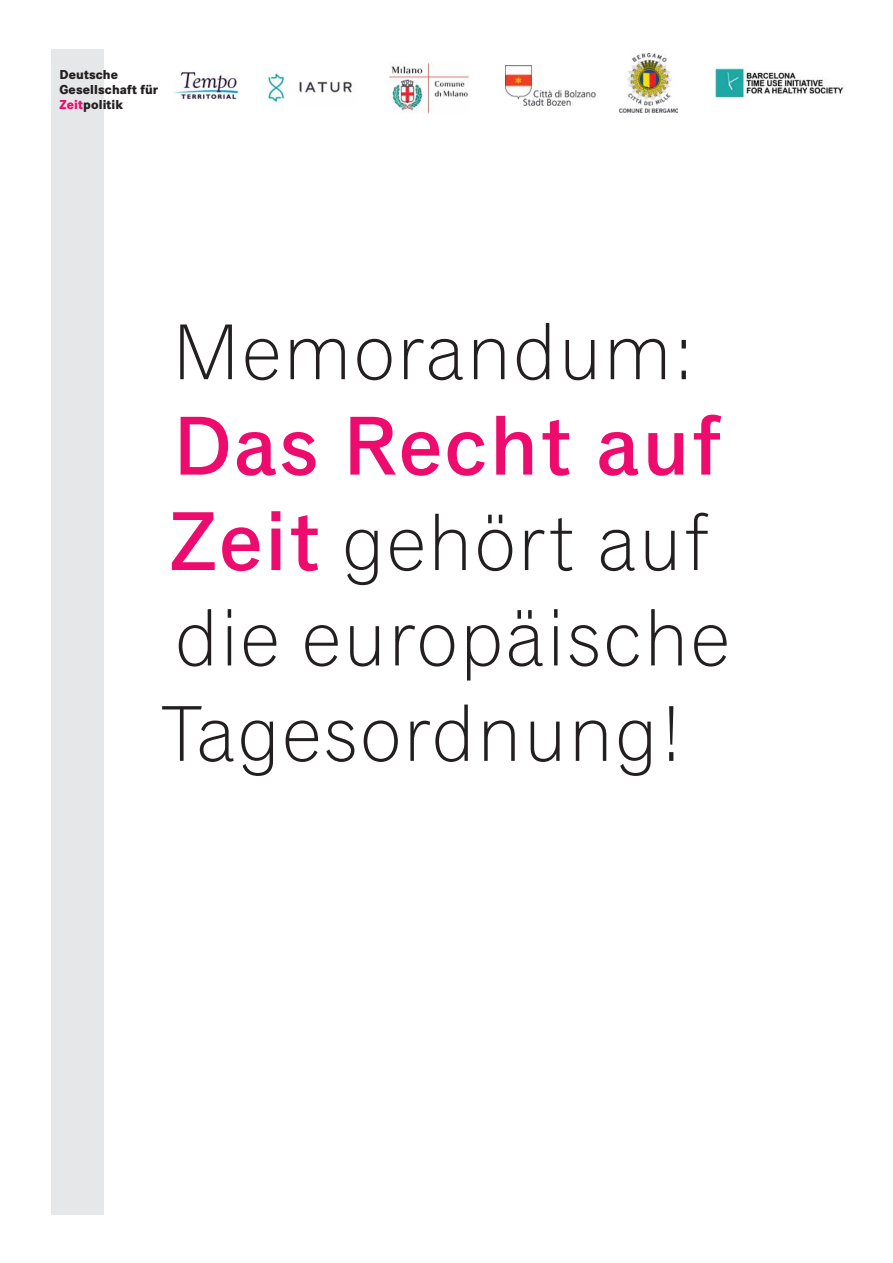
<style>
.page{position:relative;width:893px;height:1263px;background:#fff}
.page>*{position:absolute;margin:0;border:0;box-sizing:border-box;transform-origin:0 0}
.t1{font:500 84px "Classic Grotesque Std";letter-spacing:.02em;color:#ed0c6e}
.t2{font:300 79.5px/95.4px "Classic Grotesque Std";letter-spacing:.02em;color:#231f20}
.t3{font:800 13.5px/15px "Corporate S";letter-spacing:.01em;color:#231f20;scale:.95 1}
.s1{color:#ed0c6e}
.s2{font-weight:500;font-size:84px;color:#ed0c6e}
</style>
<div class="page">
<div style="left:51px;top:49px;width:52px;height:1165px;background:#e6e7e8"></div>
<img style="left:173px;top:72px;width:66px;height:28px">
<img style="left:263px;top:71px;width:89px;height:33px">
<img style="left:505px;top:66px;width:90px;height:39px">
<img style="left:620px;top:53px;width:57px;height:59px">
<img style="left:712px;top:67px;width:132px;height:32px">
<img style="left:389px;top:63px;width:80px;height:50px">
<p class="t3" style="left:60px;top:68px;width:105px">Deutsche<br>Gesellschaft für<br><span class="s1">Zeit</span>politik</p>
<p class="t2" style="left:172px;top:313px;width:523px">Memorandum:</p>
<p class="t1" style="left:173px;top:415px;width:549px">Das Recht auf</p>
<p class="t2" style="left:162px;top:504px;width:570px"><span class="s2">Zeit</span> gehört auf die europäische<br>Tagesordnung!</p>
</div>
